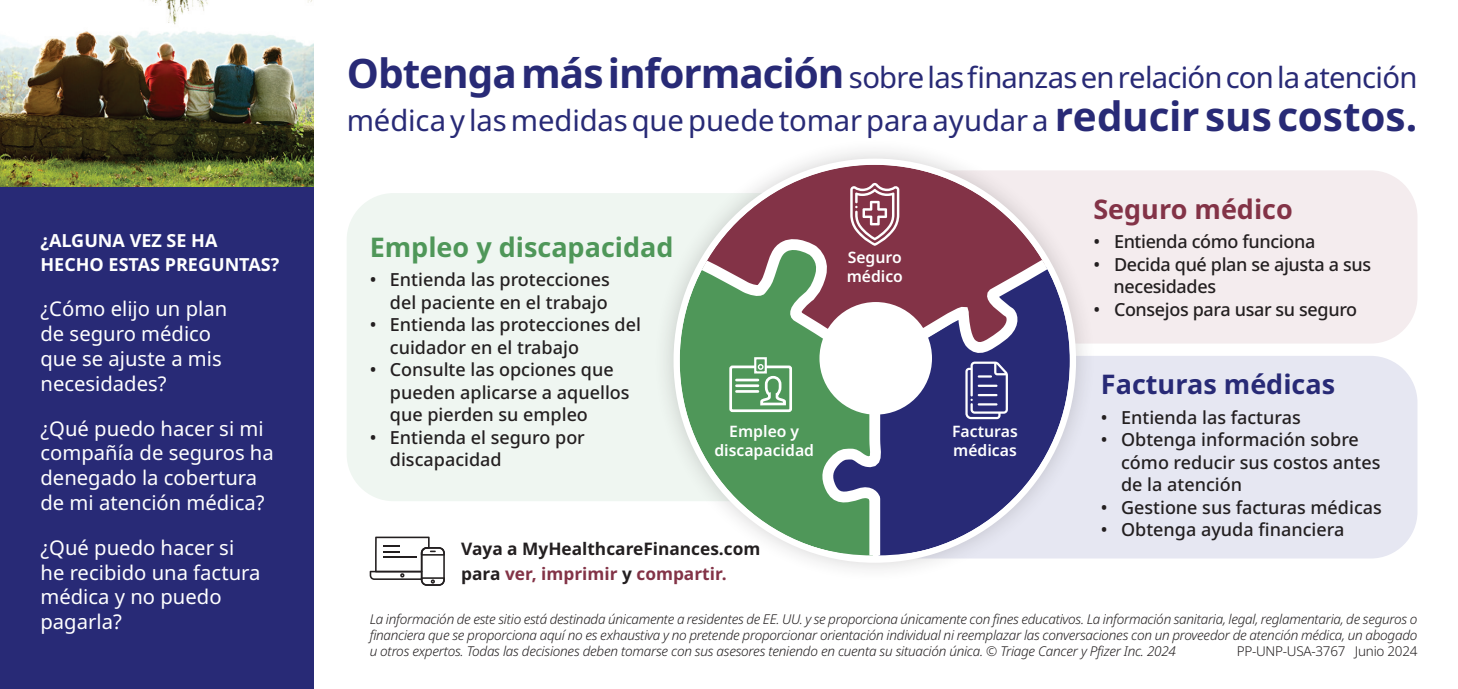
<style>
.page{position:relative;width:1458px;height:689px;background:#fff}
.page>*{position:absolute;margin:0;border:0;box-sizing:border-box;transform-origin:0 0}
.t1{font:29.25px/42.8px "Noto Sans";letter-spacing:-.01em;color:#282a76}
.t2{font:700 27px "Noto Sans";color:#4f9759}
.t3{font:700 27px "Noto Sans";color:#282a76}
.t4{font:700 27px "Noto Sans";color:#833347}
.t5{font:20.25px/24.8px "Noto Sans";color:#fff}
.t6{font:500 18px/22.5px "Noto Sans";color:#231f20}
.t7{font:500 18px/22.5px "Noto Sans";letter-spacing:-.02em;color:#231f20}
.t8{font:700 18px/24.8px "Noto Sans";color:#fff}
.t9{font:700 17.32px/25px "Noto Sans";color:#231f20}
.t10{font:600 15.75px/19.1px "Noto Sans";color:#fff}
.t11{font:italic 300 13.5px/16.2px "Noto Sans";letter-spacing:-.02em;color:#231f20;text-align:justify}
.t12{font:300 13.5px "Noto Sans";letter-spacing:-.02em;color:#231f20}
.s1{font-weight:700;font-size:40.5px}
.s2{color:#833347}
</style>
<div class="page">
<div style="left:875px;top:356px;width:542px;height:202px;background:#e6e7f2;border-radius:47px"></div>
<div style="left:889px;top:170px;width:528px;height:173px;background:#f4ecee;border-radius:47px"></div>
<div style="left:347px;top:193px;width:542px;height:308px;background:#eff6f1;border-radius:47px"></div>
<div style="left:0;top:0;width:314px;height:688px;background:#282a76"></div>
<div style="left:653px;top:138px;width:444px;height:445px;background:#231f20;opacity:.2"></div>
<svg style="left:705px;top:165px;width:343px;height:61px;fill:#833347"></svg>
<svg style="left:1059px;top:264px;width:11px;height:291px"></svg>
<svg style="left:680px;top:338px;width:7px;height:217px"></svg>
<svg style="left:680px;top:233px;width:7px;height:105px"></svg>
<svg style="left:687px;top:226px;width:372px;height:330px"></svg>
<svg style="left:850px;top:183px;width:49px;height:63px"></svg>
<svg style="left:881px;top:260px;width:137px;height:159px;background:#8d7393"></svg>
<div style="left:729px;top:365px;width:63px;height:47px;border:3px solid #fff;border-radius:2px"></div>
<div style="left:754px;top:357px;width:13px;height:16px;border:2px solid #fff"></div>
<hr style="left:736px;top:378px;width:22px;height:3px;background:#fff">
<hr style="left:736px;top:384px;width:22px;height:3px;background:#fff">
<hr style="left:736px;top:390px;width:22px;height:3px;background:#fff">
<svg style="left:758px;top:364px;width:29px;height:42px"></svg>
<img style="left:0;top:0;width:314px;height:187px">
<svg style="left:370px;top:536px;width:75px;height:49px"></svg>
<h3 class="t8" style="left:40px;top:228px;width:240px">¿ALGUNA VEZ SE HA<br>HECHO ESTAS PREGUNTAS?</h3>
<h3 class="t5" style="left:40px;top:297px;width:188px">¿Cómo elijo un plan de seguro médico que se ajuste a mis necesidades?</h3>
<h3 class="t5" style="left:40px;top:416px;width:235px">¿Qué puedo hacer si mi compañía de seguros ha denegado la cobertura de mi atención médica?</h3>
<h3 class="t5" style="left:40px;top:535px;width:222px">¿Qué puedo hacer si he recibido una factura médica y no puedo pagarla?</h3>
<h1 class="t1" style="left:347px;top:57px;width:1072px"><span class="s1">Obtenga más información</span> sobre las finanzas en relación con la atención médica y las medidas que puede tomar para ayudar a <span class="s1">reducir sus costos.</span></h1>
<h2 class="t2" style="left:370px;top:228px;width:305px">Empleo y discapacidad</h2>
<h3 class="t6" style="left:370px;top:269px;width:242px;text-align:right">• Entienda las protecciones del paciente en el trabajo</h3>
<h3 class="t6" style="left:390px;top:314px;width:253px;text-indent:-20px">• Entienda las protecciones del cuidador en el trabajo</h3>
<h3 class="t6" style="left:390px;top:359px;width:241px;text-indent:-20px">• Consulte las opciones que pueden aplicarse a aquellos que pierden su empleo</h3>
<h3 class="t6" style="left:390px;top:426px;width:197px;text-indent:-20px">• Entienda el seguro por discapacidad</h3>
<p class="t10" style="left:714px;top:422px;width:101px;text-align:center">Empleo y discapacidad</p>
<p class="t9" style="left:461px;top:536px;width:301px">Vaya a MyHealthcareFinances.com para <span class="s2">ver, imprimir</span> y <span class="s2">compartir.</span></p>
<p class="t10" style="left:847px;top:248px;width:58px">Seguro médico</p>
<p class="t10" style="left:952px;top:422px;width:67px">Facturas médicas</p>
<h2 class="t4" style="left:1093px;top:190px;width:201px">Seguro médico</h2>
<h3 class="t7" style="left:1093px;top:231px;width:223px">• Entienda cómo funciona</h3>
<h3 class="t7" style="left:1114px;top:253px;width:259px;text-indent:-20px">• Decida qué plan se ajusta a sus necesidades</h3>
<h3 class="t7" style="left:1093px;top:298px;width:265px">• Consejos para usar su seguro</h3>
<h2 class="t3" style="left:1101px;top:365px;width:236px">Facturas médicas</h2>
<h3 class="t6" style="left:1101px;top:406px;width:201px">• Entienda las facturas</h3>
<h3 class="t6" style="left:1121px;top:429px;width:261px;text-indent:-20px">• Obtenga información sobre cómo reducir sus costos antes de la atención</h3>
<h3 class="t6" style="left:1101px;top:496px;width:282px">• Gestione sus facturas médicas</h3>
<h3 class="t6" style="left:1101px;top:519px;width:245px">• Obtenga ayuda financiera</h3>
<p class="t11" style="left:370px;top:610px;width:1049px">La información de este sitio está destinada únicamente a residentes de EE. UU. y se proporciona únicamente con fines educativos. La información sanitaria, legal, reglamentaria, de seguros o financiera que se proporciona aquí no es exhaustiva y no pretende proporcionar orientación individual ni reemplazar las conversaciones con un proveedor de atención médica, un abogado u otros expertos. Todas las decisiones deben tomarse con sus asesores teniendo en cuenta su situación única. © Triage Cancer y Pfizer Inc. 2024</p>
<p class="t12" style="left:1237px;top:641px;width:182px">PP-UNP-USA-3767 Junio 2024</p>
</div>
